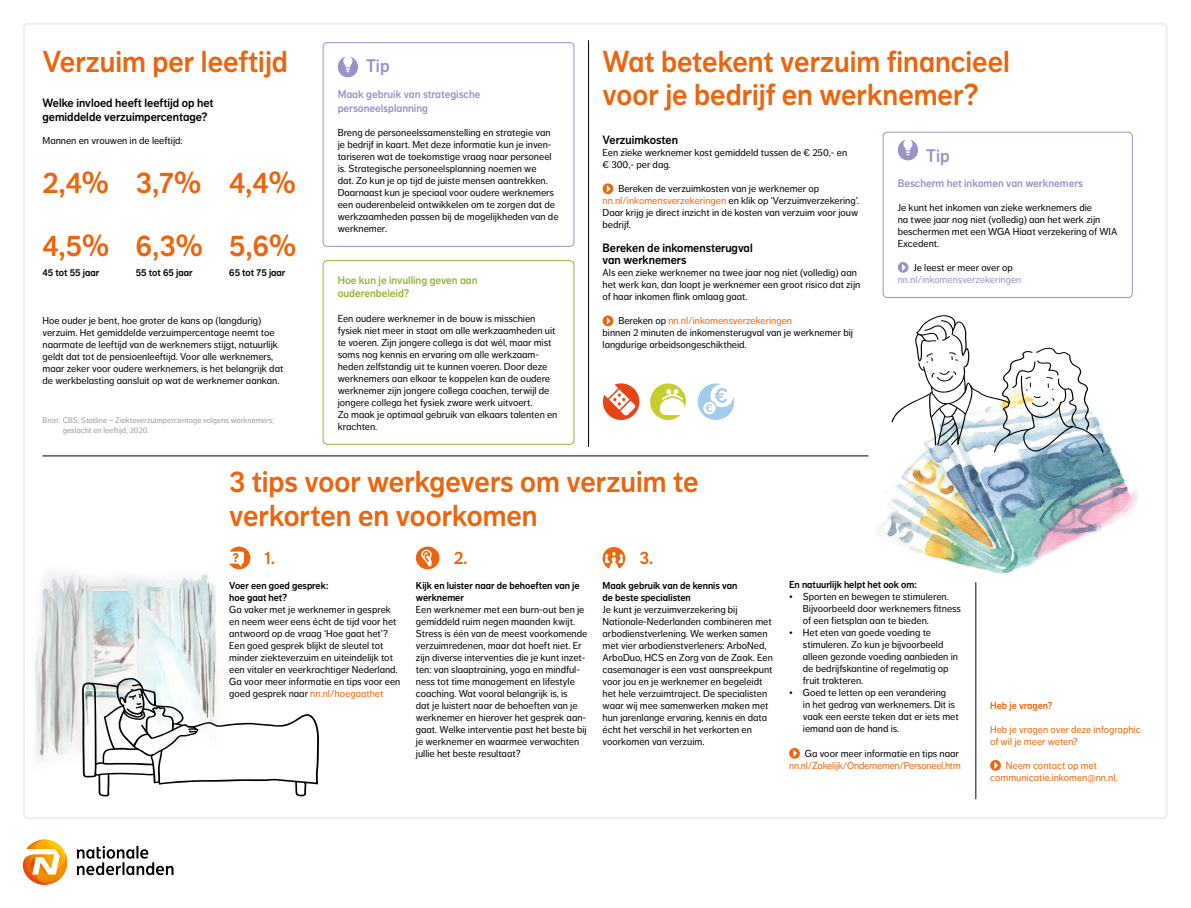
<style>
.page{position:relative;width:1191px;height:908px;background:#fff}
.page>*{position:absolute;margin:0;border:0;box-sizing:border-box;transform-origin:0 0}
.t1{font:30px/63.2px "NN Dagny Display";color:#ea650d}
.t2{font:18px "NN Dagny Display";color:#9c91c6}
.t3{font:18px "NN Dagny Display";color:#ea650d}
.t4{font:12px/12px "NN Dagny Display";color:#000}
.t5{font:11px/13.2px "NN Dagny Display";color:#9c91c6}
.t6{font:11px/13.2px "NN Dagny Display";color:#96b439}
.t7{font:10px/12px "NN Dagny Text";color:#000}
.t8{font:10px/12px "NN Dagny Display";color:#000}
.t9{font:10px/12px "NN Dagny Text";color:#ea650d}
.t10{font:10px "NN Dagny Text";color:#9c91c6}
.t11{font:10px "NN Dagny Display";color:#ea650d}
.t12{font:8px/9.6px "NN Dagny Text";color:#999}
.s1{color:#ea650d}
</style>
<div class="page">
<img style="left:823px;top:370px;width:345px;height:239px">
<img style="left:35px;top:558px;width:216px;height:203px">
<svg style="left:82px;top:677px;width:237px;height:119px"></svg>
<svg style="left:602px;top:183px;width:11px;height:11px"></svg>
<svg style="left:602px;top:315px;width:11px;height:11px"></svg>
<hr style="left:588px;top:40px;width:1px;height:406px;background:#000">
<hr style="left:43px;top:455px;width:825px;height:1px;background:#000">
<hr style="left:975px;top:582px;width:1px;height:216px;background:#000">
<svg style="left:789px;top:747px;width:11px;height:11px"></svg>
<svg style="left:990px;top:760px;width:11px;height:10px"></svg>
<svg style="left:650px;top:383px;width:36px;height:37px"></svg>
<svg style="left:697px;top:383px;width:37px;height:37px"></svg>
<svg style="left:603px;top:383px;width:36px;height:37px"></svg>
<div style="left:322px;top:42px;width:252px;height:205px;border:1px solid #9c91c6;border-radius:4px"></div>
<div style="left:322px;top:260px;width:252px;height:184px;border:1px solid #96b439;border-radius:4px"></div>
<svg style="left:897px;top:262px;width:11px;height:11px"></svg>
<div style="left:882px;top:132px;width:250px;height:166px;border:1px solid #9c91c6;border-radius:4px"></div>
<svg style="left:897px;top:139px;width:21px;height:21px"></svg>
<svg style="left:338px;top:56px;width:20px;height:21px"></svg>
<svg style="left:891px;top:315px;width:212px;height:137px"></svg>
<svg style="left:229px;top:546px;width:21px;height:23px"></svg>
<svg style="left:416px;top:546px;width:23px;height:23px"></svg>
<svg style="left:602px;top:547px;width:23px;height:21px"></svg>
<svg style="left:23px;top:839px;width:44px;height:46px"></svg>
<svg style="left:77px;top:845px;width:96px;height:29px"></svg>
<h1 class="t1" style="left:43px;top:30px;width:247px">Verzuim per leeftijd</h1>
<p class="t4" style="left:43px;top:96px;width:173px;line-height:14.4px">Welke invloed heeft leeftijd op het gemiddelde verzuimpercentage?</p>
<p class="t7" style="left:43px;top:135px;width:142px">Mannen en vrouwen in de leeftijd:</p>
<h1 class="t1" style="left:43px;top:151px;width:68px">2,4%<br>4,5%</h1>
<h1 class="t1" style="left:136px;top:151px;width:68px">3,7%<br>6,3%</h1>
<h1 class="t1" style="left:229px;top:151px;width:69px">4,4%<br>5,6%</h1>
<p class="t8" style="left:43px;top:267px;width:58px">45 tot 55 jaar</p>
<p class="t8" style="left:136px;top:267px;width:58px">55 tot 65 jaar</p>
<p class="t8" style="left:229px;top:267px;width:58px">65 tot 75 jaar</p>
<p class="t7" style="left:43px;top:314px;width:242px">Hoe ouder je bent, hoe groter de kans op (langdurig) verzuim. Het gemiddelde verzuimpercentage neemt toe naarmate de leeftijd van de werknemers stijgt, natuurlijk geldt dat tot de pensioenleeftijd. Voor alle werknemers, maar zeker voor oudere werknemers, is het belangrijk dat de werkbelasting aansluit op wat de werknemer aankan.</p>
<p class="t12" style="left:63px;top:415px;width:213px;text-indent:-20px">Bron: CBS, Statline – Ziekteverzuimpercentage volgens werknemers; geslacht en leeftijd, 2020.</p>
<h2 class="t2" style="left:366px;top:55px;width:25px">Tip</h2>
<p class="t5" style="left:338px;top:88px;width:144px">Maak gebruik van strategische personeelsplanning</p>
<p class="t7" style="left:338px;top:126px;width:222px">Breng de personeelssamenstelling en strategie van je bedrijf in kaart. Met deze informatie kun je inven&shy;tariseren wat de toekomstige vraag naar personeel is. Strategische personeelsplanning noemen we<br>dat. Zo kun je op tijd de juiste mensen aantrekken.<br>Daarnaast kun je speciaal voor oudere werknemers een ouderenbeleid ontwikkelen om te zorgen dat de werkzaamheden passen bij de mogelijkheden van de werknemer.</p>
<p class="t6" style="left:338px;top:274px;width:141px">Hoe kun je invulling geven aan ouderenbeleid?</p>
<p class="t7" style="left:338px;top:312px;width:221px">Een oudere werknemer in de bouw is misschien fysiek niet meer in staat om alle werkzaamheden uit te voeren. Zijn jongere collega is dat wél, maar mist soms nog kennis en ervaring om alle werkzaam&shy;heden zelfstandig uit te kunnen voeren. Door deze werknemers aan elkaar te koppelen kan de oudere werknemer zijn jongere collega coachen, terwijl de jongere collega het fysiek zware werk uitvoert.<br>Zo maak je optimaal gebruik van elkaars talenten en krachten.</p>
<h1 class="t1" style="left:602px;top:45px;width:409px;line-height:33px">Wat betekent verzuim financieel voor je bedrijf en werknemer?</h1>
<p class="t4" style="left:602px;top:134px;width:77px">Verzuimkosten</p>
<p class="t7" style="left:602px;top:147px;width:246px">Een zieke werknemer kost gemiddeld tussen de € 250,- en € 300,- per dag.</p>
<p class="t7" style="left:602px;top:183px;width:258px;text-indent:16px">Bereken de verzuimkosten van je werknemer op <span class="s1">nn.nl/inkomensverzekeringen</span> en klik op ‘Verzuimverzekering’.<br>Daar krijg je direct inzicht in de kosten van verzuim voor jouw bedrijf.</p>
<p class="t4" style="left:602px;top:242px;width:152px">Bereken de inkomensterugval van werknemers</p>
<p class="t7" style="left:602px;top:267px;width:259px">Als een zieke werknemer na twee jaar nog niet (volledig) aan het werk kan, dan loopt je werknemer een groot risico dat zijn of haar inkomen flink omlaag gaat.</p>
<p class="t7" style="left:602px;top:315px;width:252px;text-indent:16px">Bereken op <span class="s1">nn.nl/inkomensverzekeringen<br></span>binnen 2 minuten de inkomensterugval van je werknemer bij langdurige arbeidsongeschiktheid.</p>
<h2 class="t2" style="left:926px;top:145px;width:25px">Tip</h2>
<p class="t5" style="left:897px;top:176px;width:187px">Bescherm het inkomen van werknemers</p>
<p class="t7" style="left:897px;top:201px;width:221px">Je kunt het inkomen van zieke werknemers die<br>na twee jaar nog niet (volledig) aan het werk zijn beschermen met een WGA Hiaat verzekering of WIA Excedent.</p>
<p class="t7" style="left:913px;top:261px;width:101px">Je leest er meer over op</p>
<p class="t10" style="left:897px;top:273px;width:125px">nn.nl/inkomensverzekeringen</p>
<h1 class="t1" style="left:229px;top:465px;width:471px;line-height:33px">3 tips voor werkgevers om verzuim te verkorten en voorkomen</h1>
<h2 class="t3" style="left:264px;top:547px;width:12px">1.</h2>
<h2 class="t3" style="left:454px;top:547px;width:16px">2.</h2>
<h2 class="t3" style="left:639px;top:547px;width:16px">3.</h2>
<p class="t8" style="left:229px;top:579px;width:101px">Voer een goed gesprek: hoe gaat het?</p>
<p class="t7" style="left:229px;top:603px;width:173px">Ga vaker met je werknemer in gesprek en neem weer eens écht de tijd voor het antwoord op de vraag ‘Hoe gaat het’?<br>Een goed gesprek blijkt de sleutel tot minder ziekteverzuim en uiteindelijk tot een vitaler en veerkrachtiger Nederland.<br>Ga voor meer informatie en tips voor een goed gesprek naar <span class="s1">nn.nl/hoegaathet</span></p>
<p class="t8" style="left:416px;top:579px;width:165px">Kijk en luister naar de behoeften van je werknemer</p>
<p class="t7" style="left:416px;top:603px;width:173px">Een werknemer met een burn-out ben je gemiddeld ruim negen maanden kwijt.<br>Stress is één van de meest voorkomende verzuimredenen, maar dat hoeft niet. Er zijn diverse interventies die je kunt inzet&shy;ten: van slaaptraining, yoga en mindful&shy;ness tot time management en lifestyle coaching. Wat vooral belangrijk is, is<br>dat je luistert naar de behoeften van je werknemer en hierover het gesprek aan&shy;gaat. Welke interventie past het beste bij je werknemer en waarmee verwachten jullie het beste resultaat?</p>
<p class="t8" style="left:602px;top:579px;width:136px">Maak gebruik van de kennis van de beste specialisten</p>
<p class="t7" style="left:602px;top:603px;width:172px">Je kunt je verzuimverzekering bij Nationale-Nederlanden combineren met arbodienstverlening. We werken samen met vier arbodienstverleners: ArboNed, ArboDuo, HCS en Zorg van de Zaak. Een casemanager is een vast aanspreekpunt voor jou en je werknemer en begeleidt het hele verzuimtraject. De specialisten waar wij mee samenwerken maken met hun jarenlange ervaring, kennis en data écht het verschil in het verkorten en voorkomen van verzuim.</p>
<p class="t8" style="left:789px;top:578px;width:129px">En natuurlijk helpt het ook om:</p>
<p class="t7" style="left:803px;top:590px;width:160px;text-indent:-14px">• Sporten en bewegen te stimuleren.<br>Bijvoorbeeld door werknemers fitness of een fietsplan aan te bieden.</p>
<p class="t7" style="left:803px;top:626px;width:157px;text-indent:-14px">• Het eten van goede voeding te stimuleren. Zo kun je bijvoorbeeld alleen gezonde voeding aanbieden in de bedrijfskantine of regelmatig op fruit trakteren.</p>
<p class="t7" style="left:803px;top:686px;width:157px;text-indent:-14px">• Goed te letten op een verandering<br>in het gedrag van werknemers. Dit is vaak een eerste teken dat er iets met iemand aan de hand is.</p>
<p class="t7" style="left:805px;top:747px;width:156px">Ga voor meer informatie en tips naar</p>
<p class="t9" style="left:789px;top:759px;width:173px">nn.nl/Zakelijk/Ondernemen/Personeel.htm</p>
<p class="t11" style="left:990px;top:699px;width:64px">Heb je vragen?</p>
<p class="t9" style="left:990px;top:723px;width:152px">Heb je vragen over deze infographic of wil je meer weten?</p>
<p class="t9" style="left:990px;top:759px;width:129px;text-align:center">Neem contact op met communicatie.inkomen@nn.nl.</p>
</div>
